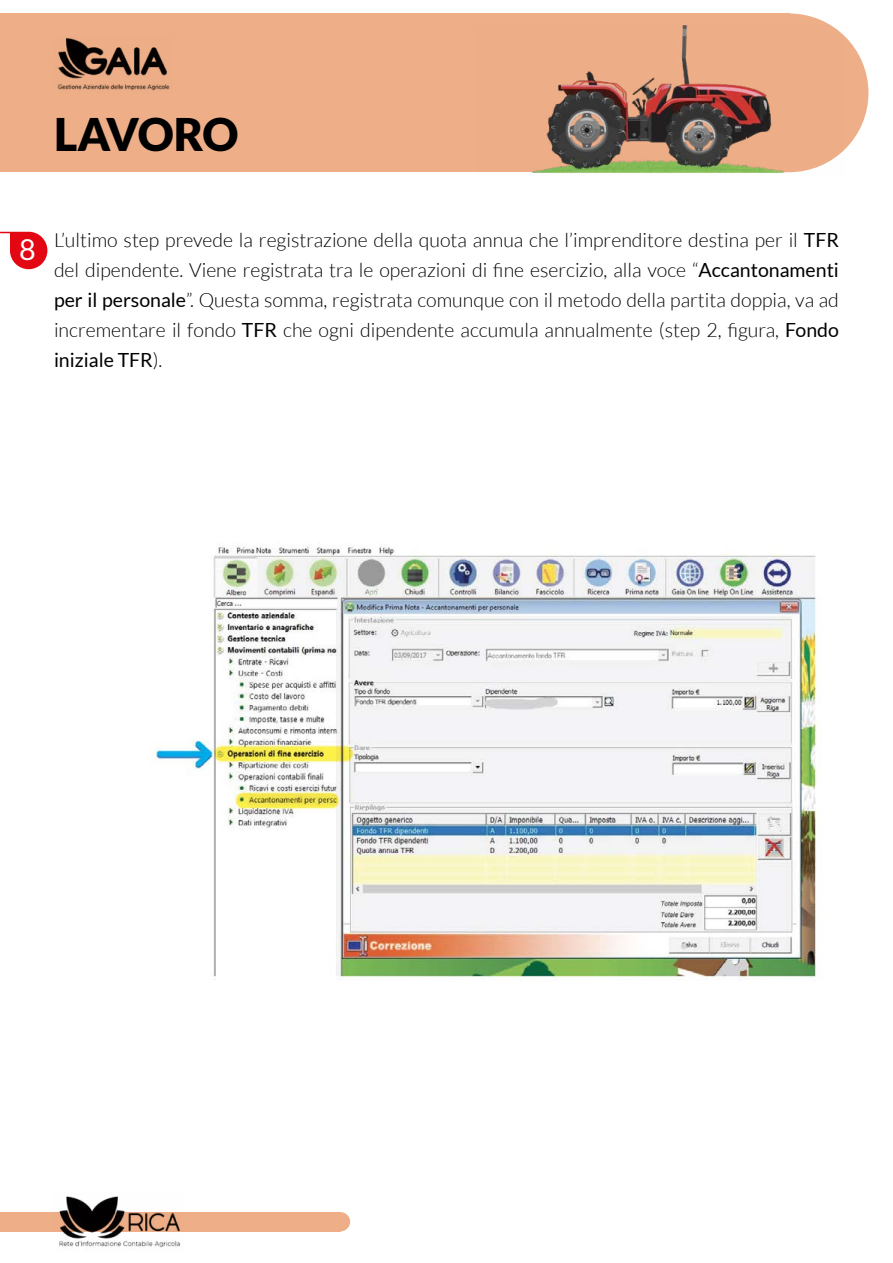
<style>
.page{position:relative;width:893px;height:1263px;background:#fff}
.page>*{position:absolute;margin:0;border:0;box-sizing:border-box;transform-origin:0 0}
.t1{font:900 45px "Lato";letter-spacing:-.025em;color:#000}
.t2{font:28.8px "Lato";color:#fff}
.t3{font:300 19.5px/30px "Lato";color:#000;text-align:justify}
.s1{font-weight:400}
</style>
<div class="page">
<div style="left:0;top:1212px;width:341px;height:19px;background:#eeaf88"></div>
<img style="left:54px;top:1196px;width:130px;height:54px">
<div style="left:331px;top:1212px;width:19px;height:19px;background:#eeaf88;border-radius:50%"></div>
<div style="left:0;top:13px;width:789px;height:159px;background:#eeaf88"></div>
<div style="left:710px;top:13px;width:158px;height:159px;background:#eeaf88;border-radius:50%"></div>
<img style="left:531px;top:26px;width:314px;height:147px">
<img style="left:57px;top:38px;width:113px;height:53px">
<img style="left:155px;top:545px;width:662px;height:435px">
<svg style="left:0;top:232px;width:47px;height:37px"></svg>
<h1 class="t1" style="left:54px;top:109px;width:186px">LAVORO</h1>
<h2 class="t2" style="left:19px;top:234px;width:18px">8</h2>
<p class="t3" style="left:54px;top:226px;width:786px">L’ultimo step prevede la registrazione della quota annua che l’imprenditore destina per il <span class="s1">TFR </span>del dipendente. Viene registrata tra le operazioni di fine esercizio, alla voce “<span class="s1">Accantonamenti per il personale</span>”. Questa somma, registrata comunque con il metodo della partita doppia, va ad incrementare il fondo <span class="s1">TFR</span> che ogni dipendente accumula annualmente (step 2, figura, <span class="s1">Fondo iniziale TFR</span>).</p>
</div>
